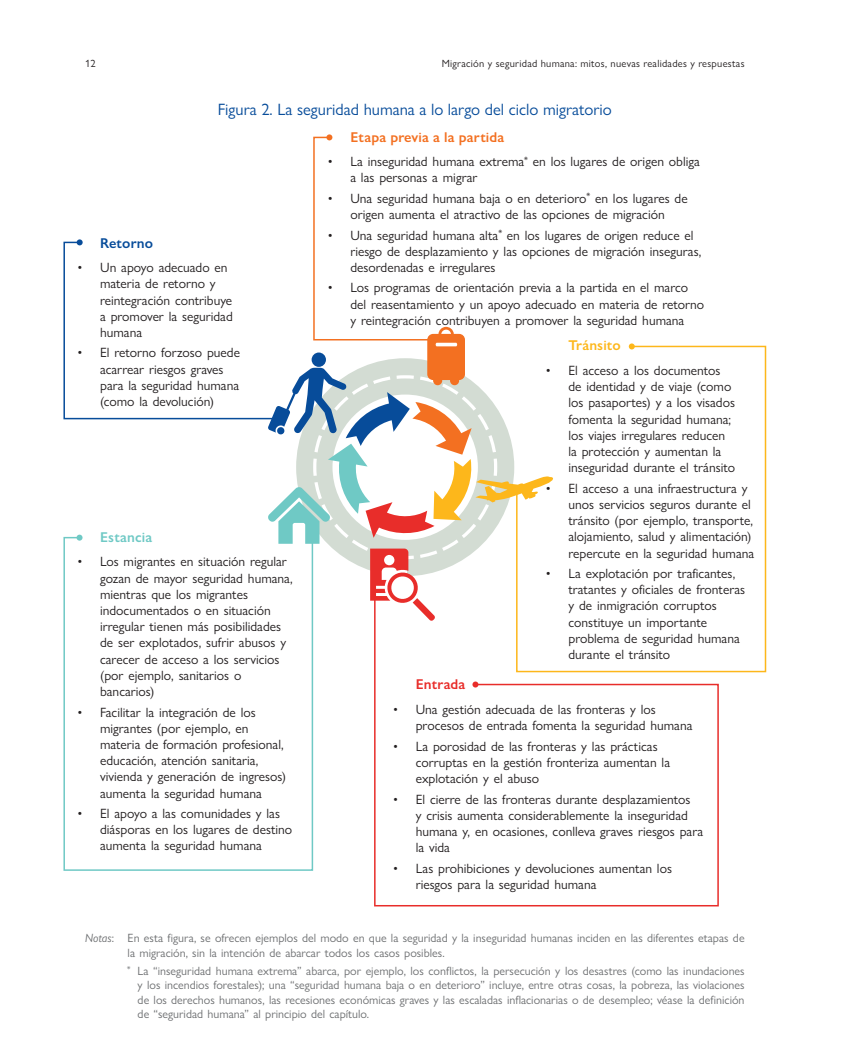
<style>
.page{position:relative;width:851px;height:1063px;background:#fff}
.page>*{position:absolute;margin:0;border:0;box-sizing:border-box;transform-origin:0 0}
.Figure_title{font:16.5px "Gill Sans Nova";color:#074c9a}
.Heading_3{font:600 14.25px "Gill Sans Nova";letter-spacing:.01em;color:#f37021}
.Heading_3-2{font:600 14.25px "Gill Sans Nova";letter-spacing:.015em;color:#6fc9c5}
.Heading_3-3{font:600 14.25px "Gill Sans Nova";letter-spacing:.01em;color:#fdb71b}
.Heading_3-4{font:600 14.25px "Gill Sans Nova";letter-spacing:.01em;color:#074c9a}
.Heading_3-5{font:600 14.25px "Gill Sans Nova";letter-spacing:.01em;color:#e82d2a}
.t1{font:13.5px/16.2px "Gill Sans Nova";color:#231f20}
.Source___Note{font:12px/14.2px "Gill Sans Nova";color:#6d6f71}
.t2{font:10.5px "Gill Sans Nova";letter-spacing:.025em;color:#231f20}
.s1{font-style:italic}
</style>
<div class="page">
<svg style="left:63px;top:241px;width:202px;height:179px"></svg>
<svg style="left:77px;top:239px;width:6px;height:6px"></svg>
<svg style="left:63px;top:536px;width:251px;height:335px"></svg>
<svg style="left:76px;top:535px;width:6px;height:6px"></svg>
<svg style="left:374px;top:621px;width:345px;height:286px"></svg>
<svg style="left:472px;top:682px;width:6px;height:6px"></svg>
<svg style="left:515px;top:345px;width:251px;height:328px"></svg>
<svg style="left:628px;top:343px;width:6px;height:6px"></svg>
<svg style="left:265px;top:134px;width:289px;height:487px"></svg>
<p class="t2" style="left:85px;top:57px;width:12px">12</p>
<p class="t2" style="left:442px;top:57px;width:304px">Migración y seguridad humana: mitos, nuevas realidades y respuestas</p>
<p class="Figure_title" style="left:218px;top:99px;width:395px">Figura 2. La seguridad humana a lo largo del ciclo migratorio</p>
<p class="Heading_3-4" style="left:100px;top:234px;width:54px">Retorno</p>
<p class="t1" style="left:100px;top:259px;width:134px;text-indent:-23px">• Un apoyo adecuado en materia de retorno y reintegración contribuye a promover la seguridad humana</p>
<p class="t1" style="left:100px;top:345px;width:141px;text-indent:-23px">• El retorno forzoso puede acarrear riesgos graves para la seguridad humana (como la devolución)</p>
<p class="Heading_3-2" style="left:100px;top:528px;width:54px">Estancia</p>
<p class="t1" style="left:100px;top:554px;width:194px;text-indent:-23px">• Los migrantes en situación regular gozan de mayor seguridad humana, mientras que los migrantes indocumentados o en situación irregular tienen más posibilidades de ser explotados, sufrir abusos y carecer de acceso a los servicios (por ejemplo, sanitarios o bancarios)</p>
<p class="t1" style="left:100px;top:704px;width:187px;text-indent:-23px">• Facilitar la integración de los migrantes (por ejemplo, en materia de formación profesional, educación, atención sanitaria, vivienda y generación de ingresos) aumenta la seguridad humana</p>
<p class="t1" style="left:100px;top:805px;width:193px;text-indent:-23px">• El apoyo a las comunidades y las diásporas en los lugares de destino aumenta la seguridad humana</p>
<p class="Heading_3" style="left:350px;top:128px;width:155px">Etapa previa a la partida</p>
<p class="t1" style="left:350px;top:153px;width:351px;text-indent:-23px">• La inseguridad humana extrema<sup>*</sup> en los lugares de origen obliga a las personas a migrar</p>
<p class="t1" style="left:328px;top:190px;width:361px;text-align:center">• Una seguridad humana baja o en deterioro<sup>*</sup> en los lugares de origen aumenta el atractivo de las opciones de migración</p>
<p class="t1" style="left:350px;top:227px;width:352px;text-indent:-22px">• Una seguridad humana alta<sup>*</sup> en los lugares de origen reduce el riesgo de desplazamiento y las opciones de migración inseguras, desordenadas e irregulares</p>
<p class="t1" style="left:350px;top:280px;width:355px;text-indent:-22px">• Los programas de orientación previa a la partida en el marco del reasentamiento y un apoyo adecuado en materia de retorno y reintegración contribuyen a promover la seguridad humana</p>
<p class="Heading_3-3" style="left:568px;top:337px;width:54px">Tránsito</p>
<p class="t1" style="left:568px;top:362px;width:168px;text-indent:-22px">• El acceso a los documentos de identidad y de viaje (como los pasaportes) y a los visados fomenta la seguridad humana; los viajes irregulares reducen la protección y aumentan la inseguridad durante el tránsito</p>
<p class="t1" style="left:568px;top:480px;width:187px;text-indent:-22px">• El acceso a una infraestructura y unos servicios seguros durante el tránsito (por ejemplo, transporte, alojamiento, salud y alimentación) repercute en la seguridad humana</p>
<p class="t1" style="left:568px;top:565px;width:178px;text-indent:-22px">• La explotación por traficantes, tratantes y oficiales de fronteras y de inmigración corruptos constituye un importante problema de seguridad humana durante el tránsito</p>
<p class="Heading_3-5" style="left:415px;top:676px;width:51px">Entrada</p>
<p class="t1" style="left:415px;top:701px;width:278px;text-indent:-22px">• Una gestión adecuada de las fronteras y los procesos de entrada fomenta la seguridad humana</p>
<p class="t1" style="left:415px;top:738px;width:256px;text-indent:-22px">• La porosidad de las fronteras y las prácticas corruptas en la gestión fronteriza aumentan la explotación y el abuso</p>
<p class="t1" style="left:415px;top:791px;width:289px;text-indent:-22px">• El cierre de las fronteras durante desplazamientos<br>y crisis aumenta considerablemente la inseguridad humana y, en ocasiones, conlleva graves riesgos para la vida</p>
<p class="t1" style="left:415px;top:860px;width:258px;text-indent:-22px">• Las prohibiciones y devoluciones aumentan los riesgos para la seguridad humana</p>
<p class="Source___Note" style="left:128px;top:931px;width:618px;text-indent:-43px"><span class="s1">Notas</span>: En esta figura, se ofrecen ejemplos del modo en que la seguridad y la inseguridad humanas inciden en las diferentes etapas de la migración, sin la intención de abarcar todos los casos posibles.</p>
<p class="Source___Note" style="left:138px;top:964px;width:608px;text-align:justify;text-indent:-10px"><sup>*</sup> La “inseguridad humana extrema” abarca, por ejemplo, los conflictos, la persecución y los desastres (como las inundaciones y los incendios forestales); una “seguridad humana baja o en deterioro” incluye, entre otras cosas, la pobreza, las violaciones de los derechos humanos, las recesiones económicas graves y las escaladas inflacionarias o de desempleo; véase la definición de “seguridad humana” al principio del capítulo.</p>
</div>
